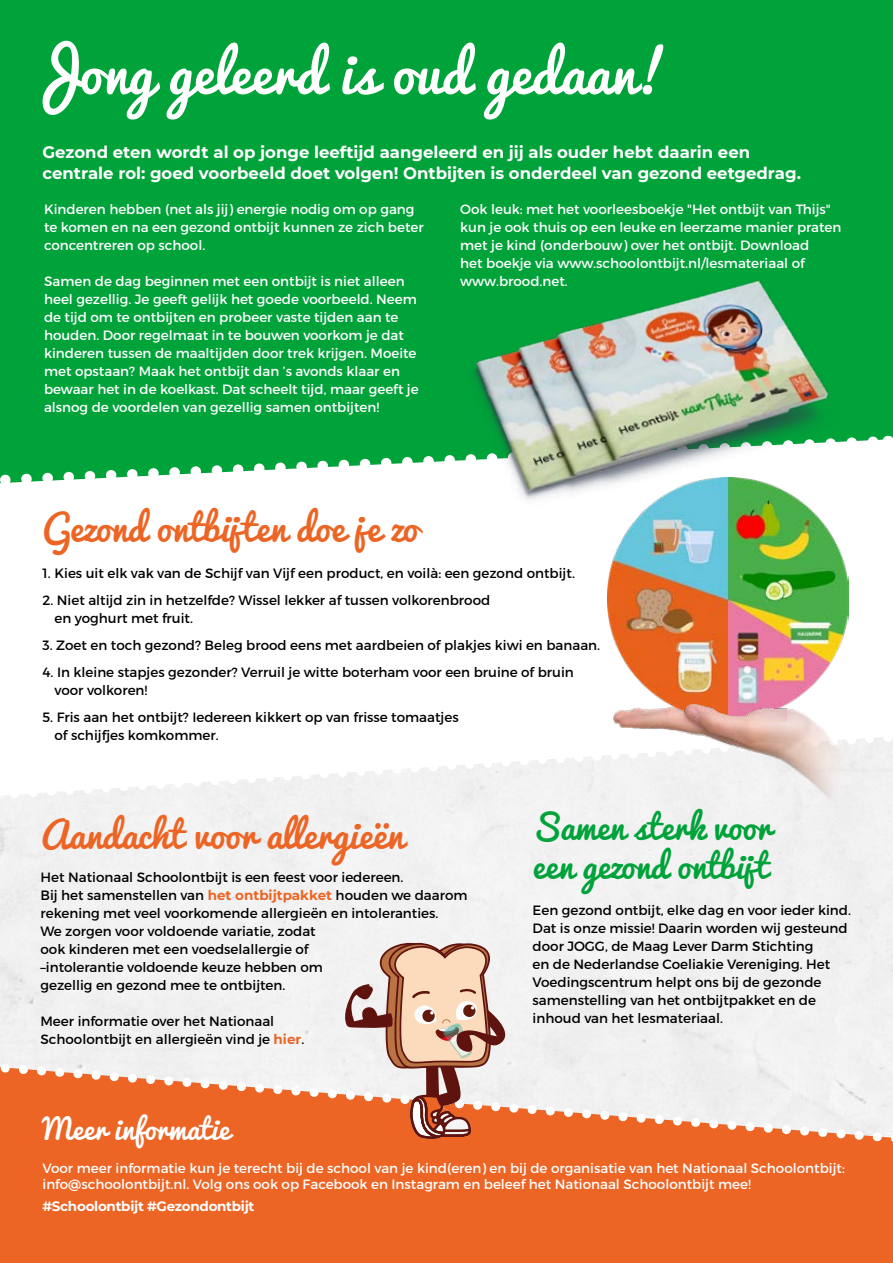
<style>
.page{position:relative;width:893px;height:1263px;background:#fff}
.page>*{position:absolute;margin:0;border:0;box-sizing:border-box;transform-origin:0 0}
.t1{font:55.35px "Pacifico";color:#fff}
.t2{font:36.6px "Pacifico";color:#ec6525}
.t3{font:33.6px/39px "Pacifico";color:#00a23a}
.t4{font:28.5px "Pacifico";color:#fff}
.t5{font:700 16.5px/21px "Montserrat";color:#fff}
.t6{font:13.5px/18px "Montserrat";color:#000}
.t7{font:13.5px/18px "Montserrat";color:#fff}
.t8{font:700 13.5px "Montserrat";letter-spacing:-.02em;color:#fff}
.s1{font-weight:700;color:#ec6525}
</style>
<div class="page">
<div style="left:0;top:0;width:893px;height:438px;background:#00a23a"></div>
<svg style="left:0;top:737px;width:893px;height:70px"></svg>
<svg style="left:0;top:431px;width:888px;height:52px"></svg>
<div style="left:0;top:1148px;width:893px;height:115px;background:#ec6525"></div>
<svg style="left:0;top:1057px;width:893px;height:91px"></svg>
<img style="left:613px;top:719px;width:238px;height:99px">
<img style="left:608px;top:526px;width:241px;height:193px">
<img style="left:613px;top:704px;width:173px;height:17px">
<svg style="left:342px;top:938px;width:172px;height:201px"></svg>
<img style="left:443px;top:259px;width:407px;height:267px">
<h1 class="t1" style="left:27px;top:43px;width:643px">Jong geleerd is oud gedaan!</h1>
<p class="t5" style="left:43px;top:141px;width:760px">Gezond eten wordt al op jonge leeftijd aangeleerd en jij als ouder hebt daarin een centrale rol: goed voorbeeld doet volgen! Ontbijten is onderdeel van gezond eetgedrag.</p>
<p class="t7" style="left:44px;top:200px;width:381px">Kinderen hebben (net als jij) energie nodig om op gang te komen en na een gezond ontbijt kunnen ze zich beter concentreren op school.</p>
<p class="t7" style="left:44px;top:272px;width:376px">Samen de dag beginnen met een ontbijt is niet alleen heel gezellig. Je geeft gelijk het goede voorbeeld. Neem de tijd om te ontbijten en probeer vaste tijden aan te houden. Door regelmaat in te bouwen voorkom je dat kinderen tussen de maaltijden door trek krijgen. Moeite met opstaan? Maak het ontbijt dan ’s avonds klaar en bewaar het in de koelkast. Dat scheelt tijd, maar geeft je alsnog de voordelen van gezellig samen ontbijten!</p>
<p class="t7" style="left:460px;top:200px;width:383px">Ook leuk: met het voorleesboekje "Het ontbijt van Thijs" kun je ook thuis op een leuke en leerzame manier praten met je kind (onderbouw) over het ontbijt. Download<br>het boekje via www.schoolontbijt.nl/lesmateriaal of www.brood.net.</p>
<h2 class="t2" style="left:43px;top:508px;width:377px">Gezond ontbijten doe je zo</h2>
<p class="t6" style="left:43px;top:564px;width:534px">1. Kies uit elk vak van de Schijf van Vijf een product, en voilà: een gezond ontbijt.</p>
<p class="t6" style="left:55px;top:591px;width:437px;text-indent:-12px">2. Niet altijd zin in hetzelfde? Wissel lekker af tussen volkorenbrood en yoghurt met fruit.</p>
<p class="t6" style="left:43px;top:636px;width:559px">3. Zoet en toch gezond? Beleg brood eens met aardbeien of plakjes kiwi en banaan.</p>
<p class="t6" style="left:55px;top:663px;width:521px;text-indent:-12px">4. In kleine stapjes gezonder? Verruil je witte boterham voor een bruine of bruin voor volkoren!</p>
<p class="t6" style="left:55px;top:708px;width:406px;text-indent:-12px">5. Fris aan het ontbijt? Iedereen kikkert op van frisse tomaatjes of schijfjes komkommer.</p>
<h2 class="t2" style="left:40px;top:815px;width:365px">Aandacht voor allergieën</h2>
<p class="t6" style="left:40px;top:868px;width:429px">Het Nationaal Schoolontbijt is een feest voor iedereen.<br>Bij het samenstellen van <span class="s1">het ontbijtpakket</span> houden we daarom rekening met veel voorkomende allergieën en intoleranties.<br>We zorgen voor voldoende variatie, zodat<br>ook kinderen met een voedselallergie of<br>–intolerantie voldoende keuze hebben om<br>gezellig en gezond mee te ontbijten.</p>
<p class="t6" style="left:40px;top:1012px;width:265px">Meer informatie over het Nationaal<br>Schoolontbijt en allergieën vind je <span class="s1">hier</span>.</p>
<h3 class="t3" style="left:533px;top:809px;width:240px">Samen sterk voor een gezond ontbijt</h3>
<p class="t6" style="left:533px;top:901px;width:320px">Een gezond ontbijt, elke dag en voor ieder kind.<br>Dat is onze missie! Daarin worden wij gesteund door JOGG, de Maag Lever Darm Stichting<br>en de Nederlandse Coeliakie Vereniging. Het Voedingscentrum helpt ons bij de gezonde samenstelling van het ontbijtpakket en de inhoud van het lesmateriaal.</p>
<h3 class="t4" style="left:43px;top:1114px;width:189px">Meer informatie</h3>
<p class="t7" style="left:43px;top:1160px;width:804px;line-height:16.2px">Voor meer informatie kun je terecht bij de school van je kind(eren) en bij de organisatie van het Nationaal Schoolontbijt: info@schoolontbijt.nl. Volg ons ook op Facebook en Instagram en beleef het Nationaal Schoolontbijt mee!</p>
<p class="t8" style="left:43px;top:1197px;width:213px">#Schoolontbijt #Gezondontbijt</p>
</div>
